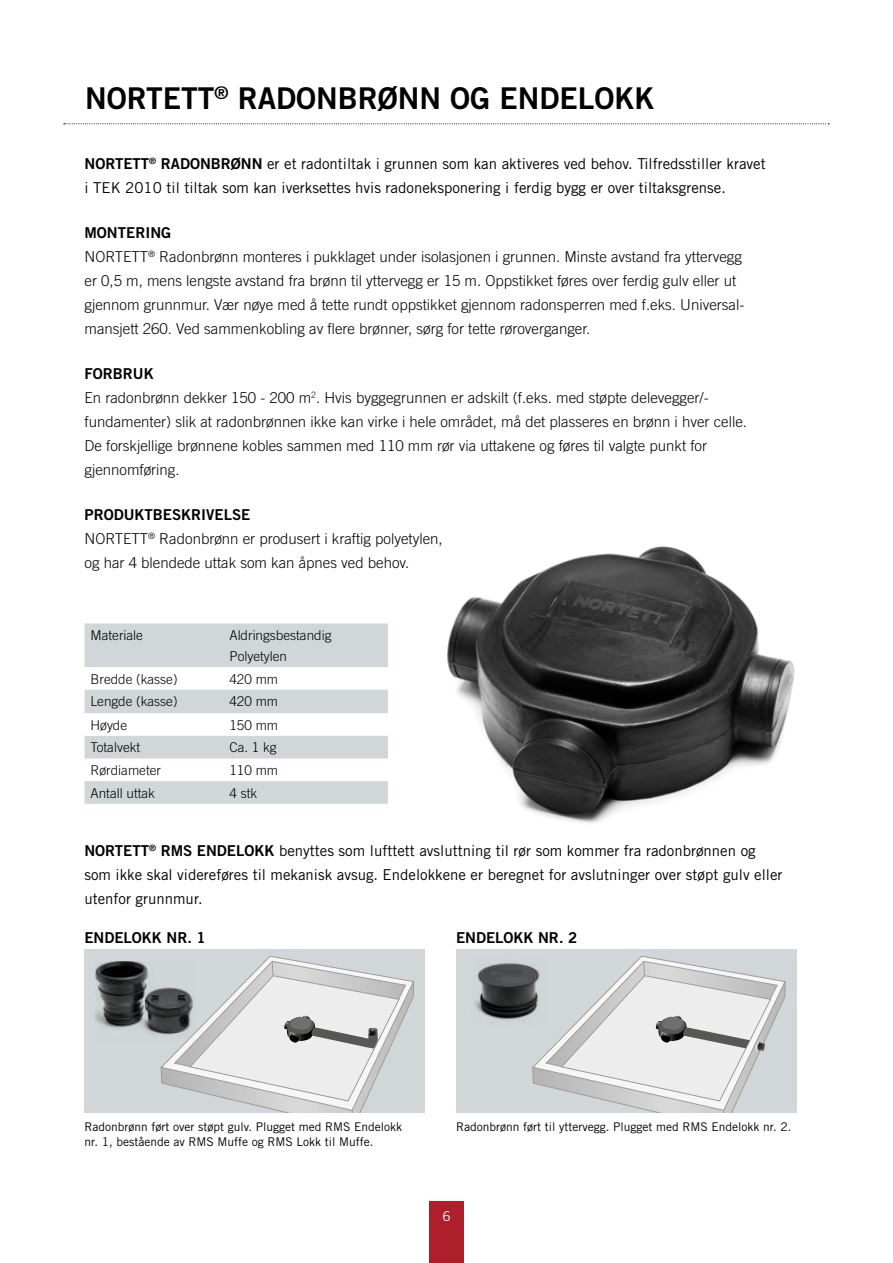
<style>
.page{position:relative;width:893px;height:1263px;background:#fff}
.page>*{position:absolute;margin:0;border:0;box-sizing:border-box;transform-origin:0 0}
.t1{font:30px "Trade Gothic Bold Two";color:#000}
.t2{font:300 15px/24px "Trade Gothic";color:#000}
.t3{font:15px/24px "Trade Gothic";color:#000}
.t4{font:15px "Trade Gothic Bold Two";color:#000}
.t5{font:300 13.5px/21px "Trade Gothic";color:#000}
.t6{font:13.5px "Trade Gothic";color:#fff}
.t7{font:12px "Trade Gothic";color:#000}
.s1{font-family:"Trade Gothic Bold Two"}
</style>
<div class="page">
<div style="left:429px;top:1202px;width:34px;height:61px;background:#ad1f2a"></div>
<svg style="left:84px;top:623px;width:304px;height:181px;fill:#d1d6d8"></svg>
<img style="left:447px;top:546px;width:348px;height:277px">
<svg style="left:64px;top:123px;width:765px;height:1px"></svg>
<div style="left:456px;top:950px;width:341px;height:163px;background:#d1d6d8"></div>
<svg style="left:532px;top:956px;width:253px;height:157px"></svg>
<img style="left:475px;top:957px;width:71px;height:67px">
<div style="left:84px;top:950px;width:341px;height:163px;background:#d1d6d8"></div>
<svg style="left:161px;top:956px;width:253px;height:157px"></svg>
<img style="left:96px;top:961px;width:98px;height:82px">
<h1 class="t1" style="left:85px;top:80px;width:20px">NORTETT</h1>
<h1 class="t1" style="left:215px;top:80px;width:44px"><sup>®</sup> RADON</h1>
<h1 class="t1" style="left:338px;top:80px;width:182px">BRØNN OG ENDELOKK</h1>
<p class="t3" style="left:84px;top:152px;width:683px;text-indent:65px"><sup>®</sup> <span class="s1">RADONBRØNN</span> er et radontiltak i grunnen som kan aktiveres ved behov. Tilfredsstiller kravet i TEK 2010 til tiltak som kan iverksettes hvis radoneksponering i ferdig bygg er over tiltaksgrense.</p>
<p class="t4" style="left:84px;top:224px;width:87px">MONTERING</p>
<p class="t2" style="left:84px;top:245px;width:661px">NORTETT<sup>®</sup> Radonbrønn monteres i pukklaget under isolasjonen i grunnen. Minste avstand fra yttervegg er 0,5 m, mens lengste avstand fra brønn til yttervegg er 15 m. Oppstikket føres over ferdig gulv eller ut gjennom grunnmur. Vær nøye med å tette rundt oppstikket gjennom radonsperren med f.eks. Universal&shy;mansjett 260. Ved sammenkobling av flere brønner, sørg for tette røroverganger.</p>
<p class="t4" style="left:85px;top:365px;width:71px">FORBRUK</p>
<p class="t2" style="left:84px;top:386px;width:664px">En radonbrønn dekker 150 - 200 m<sup>2</sup>. Hvis byggegrunnen er adskilt (f.eks. med støpte delevegger/- fundamenter) slik at radonbrønnen ikke kan virke i hele området, må det plasseres en brønn i hver celle.<br>De forskjellige brønnene kobles sammen med 110 mm rør via uttakene og føres til valgte punkt for gjennomføring.</p>
<p class="t4" style="left:84px;top:506px;width:167px">PRODUKTBESKRIVELSE</p>
<p class="t2" style="left:84px;top:527px;width:360px">NORTETT<sup>®</sup> Radonbrønn er produsert i kraftig polyetylen, og har 4 blendede uttak som kan åpnes ved behov.</p>
<p class="t4" style="left:84px;top:155px;width:11px">NORTETT</p>
<p class="t5" style="left:90px;top:625px;width:54px">Materiale</p>
<p class="t5" style="left:229px;top:625px;width:104px">Aldringsbestandig<br>Polyetylen</p>
<p class="t5" style="left:90px;top:668px;width:88px">Bredde (kasse)</p>
<p class="t5" style="left:229px;top:668px;width:50px">420 mm</p>
<p class="t5" style="left:90px;top:691px;width:88px">Lengde (kasse)</p>
<p class="t5" style="left:229px;top:691px;width:50px">420 mm</p>
<p class="t5" style="left:90px;top:714px;width:38px">Høyde</p>
<p class="t5" style="left:229px;top:714px;width:50px">150 mm</p>
<p class="t5" style="left:90px;top:737px;width:51px">Totalvekt</p>
<p class="t5" style="left:229px;top:737px;width:49px">Ca. 1 kg</p>
<p class="t5" style="left:90px;top:760px;width:72px">Rørdiameter</p>
<p class="t5" style="left:229px;top:760px;width:50px">110 mm</p>
<p class="t5" style="left:90px;top:782px;width:66px">Antall uttak</p>
<p class="t5" style="left:229px;top:782px;width:29px">4 stk</p>
<p class="t4" style="left:84px;top:842px;width:11px">NORTETT</p>
<p class="t4" style="left:149px;top:842px;width:23px"><sup>®</sup> RMS</p>
<p class="t3" style="left:84px;top:839px;width:700px;text-indent:113px"><span class="s1">ENDELOKK</span> benyttes som lufttett avsluttning til rør som kommer fra radonbrønnen og som ikke skal videreføres til mekanisk avsug. Endelokkene er beregnet for avslutninger over støpt gulv eller utenfor grunnmur.</p>
<p class="t4" style="left:84px;top:929px;width:123px">ENDELOKK NR. 1</p>
<p class="t4" style="left:456px;top:929px;width:123px">ENDELOKK NR. 2</p>
<p class="t7" style="left:84px;top:1120px;width:319px">Radonbrønn ført over støpt gulv. Plugget med RMS Endelokk</p>
<p class="t7" style="left:456px;top:1120px;width:337px">Radonbrønn ført til yttervegg. Plugget med RMS Endelokk nr. 2.</p>
<p class="t7" style="left:84px;top:1135px;width:290px">nr. 1, bestående av RMS Muffe og RMS Lokk til Muffe.</p>
<p class="t6" style="left:442px;top:1208px;width:10px">6</p>
</div>
